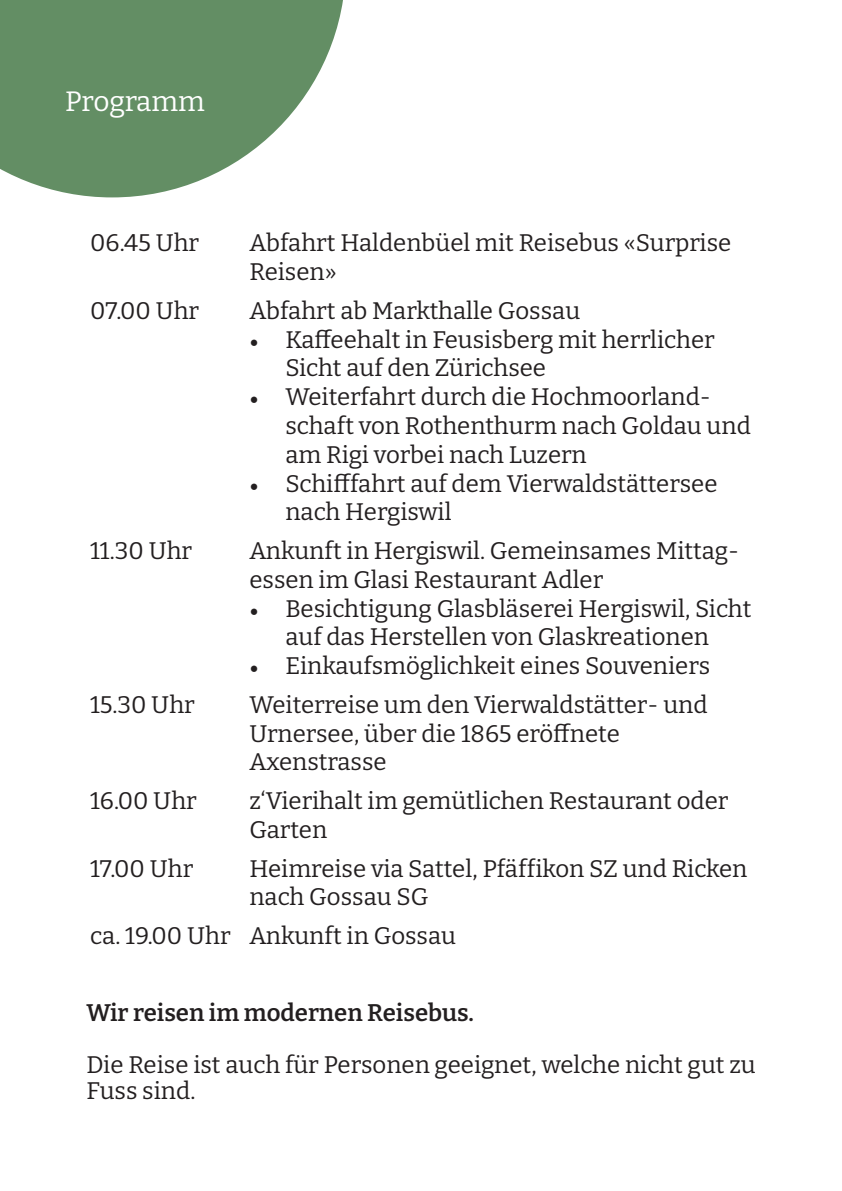
<style>
.page{position:relative;width:842px;height:1191px;background:#fff}
.page>*{position:absolute;margin:0;border:0;box-sizing:border-box;transform-origin:0 0}
.t1{font:100 28px "Bitter";letter-spacing:-.01em;color:#fff}
.t2{font:100 24px/28.8px "Bitter";color:#231f20}
.t3{font:600 24px "Bitter";color:#231f20}
.s1{font-family:"Minion Pro";font-weight:400}
</style>
<div class="page">
<svg style="left:0;top:0;width:343px;height:197px;fill:#638e64"></svg>
<p class="t1" style="left:65px;top:84px;width:141px">Programm</p>
<p class="t2" style="left:90px;top:228px;width:110px">06.45 Uhr</p>
<p class="t2" style="left:249px;top:228px;width:483px">Abfahrt Haldenbüel mit Reisebus «Surprise<br>Reisen»</p>
<p class="t2" style="left:90px;top:295px;width:111px">07.00 Uhr</p>
<p class="t2" style="left:249px;top:295px;width:332px">Abfahrt ab Markthalle Gossau</p>
<p class="t2" style="left:285px;top:324px;width:431px;text-indent:-36px"><span class="s1">•</span> Kaffeehalt in Feusisberg mit herrlicher<br>Sicht auf den Zürichsee</p>
<p class="t2" style="left:285px;top:382px;width:467px;text-indent:-36px"><span class="s1">•</span> Weiterfahrt durch die Hochmoorland&shy;schaft von Rothenthurm nach Goldau und am Rigi vorbei nach Luzern</p>
<p class="t2" style="left:285px;top:468px;width:434px;text-indent:-36px"><span class="s1">•</span> Schifffahrt auf dem Vierwaldstättersee nach Hergiswil</p>
<p class="t2" style="left:90px;top:535px;width:104px">11.30 Uhr</p>
<p class="t2" style="left:249px;top:535px;width:491px">Ankunft in Hergiswil. Gemeinsames Mittag&shy;essen im Glasi Restaurant Adler</p>
<p class="t2" style="left:249px;top:593px;width:504px;text-align:center"><span class="s1">•</span> Besichtigung Glasbläserei Hergiswil, Sicht auf das Herstellen von Glaskreationen</p>
<p class="t2" style="left:249px;top:651px;width:462px"><span class="s1">•</span> Einkaufsmöglichkeit eines Souveniers</p>
<p class="t2" style="left:90px;top:689px;width:106px">15.30 Uhr</p>
<p class="t2" style="left:249px;top:689px;width:460px">Weiterreise um den Vierwaldstätter- und<br>Urnersee, über die 1865 eröffnete<br>Axenstrasse</p>
<p class="t2" style="left:90px;top:785px;width:108px">16.00 Uhr</p>
<p class="t2" style="left:249px;top:785px;width:481px">z‘Vierihalt im gemütlichen Restaurant oder<br>Garten</p>
<p class="t2" style="left:90px;top:853px;width:105px">17.00 Uhr</p>
<p class="t2" style="left:249px;top:853px;width:499px">Heimreise via Sattel, Pfäffikon SZ und Ricken nach Gossau SG</p>
<p class="t2" style="left:90px;top:920px;width:367px">ca. 19.00 Uhr Ankunft in Gossau</p>
<p class="t3" style="left:86px;top:997px;width:389px">Wir reisen im modernen Reisebus.</p>
<p class="t2" style="left:86px;top:1051px;width:671px;line-height:26px">Die Reise ist auch für Personen geeignet, welche nicht gut zu<br>Fuss sind.</p>
</div>
